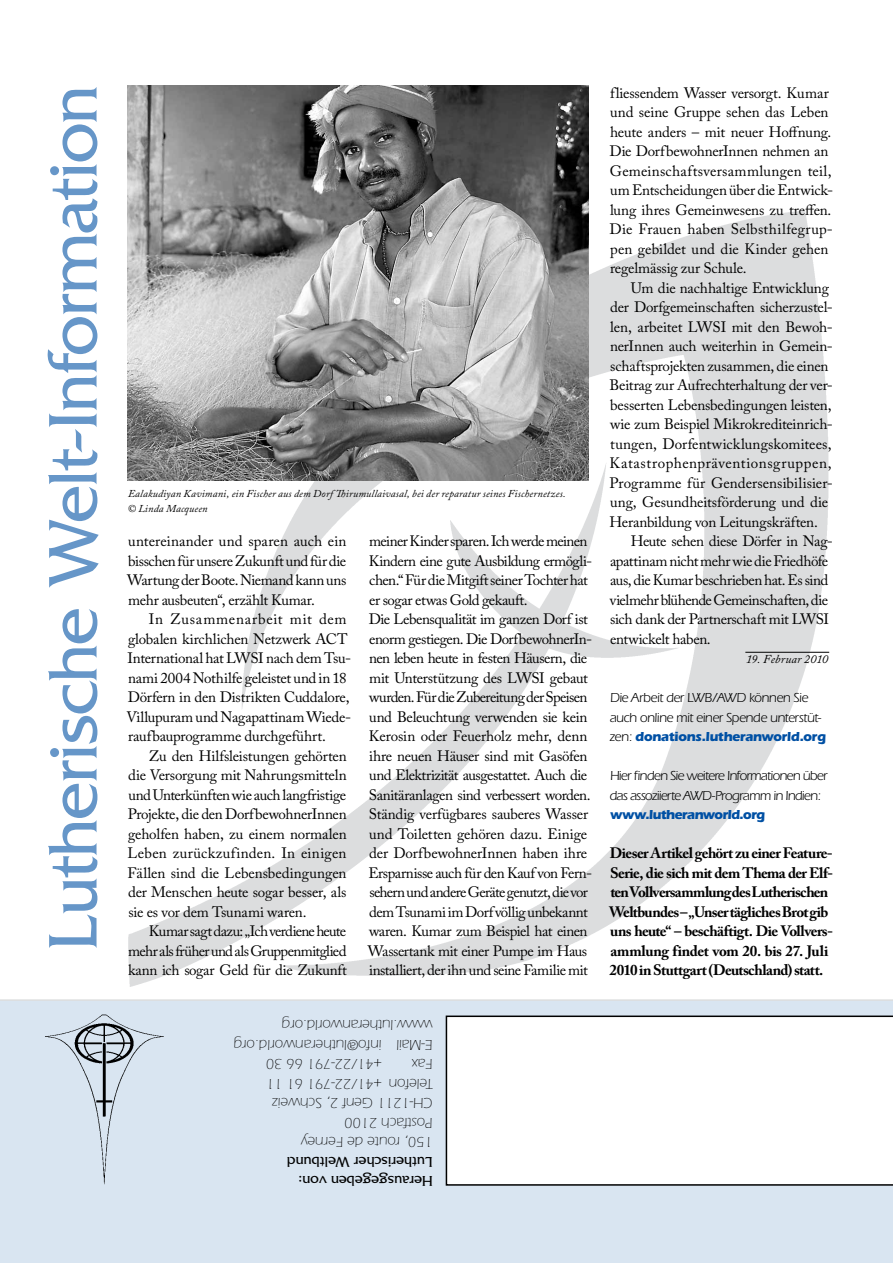
<style>
.page{position:relative;width:893px;height:1263px;background:#fff}
.page>*{position:absolute;margin:0;border:0;box-sizing:border-box;transform-origin:0 0}
.t1{font:72px "Friz Quadrata";letter-spacing:-.02em;color:#6696c8}
.t2{font:15px/19.5px "Adobe Caslon Pro";letter-spacing:-.02em;color:#000}
.t3{font:700 15px/19.5px "Adobe Caslon Pro";letter-spacing:-.04em;color:#000}
.t4{font:300 15px/19.5px "Itc Eras";color:#000}
.t5{font:15px/19.5px "Friz Quadrata";color:#000}
.t6{font:13.5px/19.5px "Itc Eras";letter-spacing:-.03em;color:#000}
.t7{font:13.5px/19.5px "Itc Eras";letter-spacing:-.05em;color:#000}
.t8{font:700 13.5px "Itc Eras";letter-spacing:-.05em;color:#0050a4}
.t9{font:italic 12px "Adobe Caslon Pro";letter-spacing:.015em;color:#000}
.t10{font:italic 10.5px/15px "Adobe Caslon Pro";letter-spacing:.015em;color:#000}
.s1{font-weight:700;color:#0050a4}
</style>
<div class="page">
<div style="left:0;top:999px;width:893px;height:264px;background:#d9e5f1"></div>
<img style="left:43px;top:1004px;width:120px;height:193px">
<svg style="left:446px;top:1015px;width:447px;height:171px"></svg>
<img style="left:128px;top:212px;width:701px;height:774px">
<hr style="left:745px;top:652px;width:84px;height:1px;background:#000">
<img style="left:128px;top:85px;width:460px;height:395px">
<h1 class="t1" style="left:33px;top:951px;width:867px;rotate:-90deg">Lutherische Welt-Information</h1>
<p class="t10" style="left:128px;top:486px;width:439px">Ealakudiyan Kavimani, ein Fischer aus dem Dorf Thirumullaivasal, bei der reparatur seines Fischernetzes. © Linda Macqueen</p>
<p class="t2" style="left:127px;top:531px;width:221px;text-align:justify">untereinander und sparen auch ein bisschen für unsere Zukunft und für die Wartung der Boote. Niemand kann uns mehr ausbeuten“, erzählt Kumar.</p>
<p class="t2" style="left:127px;top:609px;width:226px;text-indent:22px">In Zusammenarbeit mit dem globalen kirchlichen Netzwerk ACT International hat LWSI nach dem Tsu&shy;nami 2004 Nothilfe geleistet und in 18<br>Dörfern in den Distrikten Cuddalore, Villupuram und Nagapattinam Wiede&shy;raufbauprogramme durchgeführt.</p>
<p class="t2" style="left:128px;top:746px;width:221px;text-align:justify;text-indent:21px">Zu den Hilfsleistungen gehörten die Versorgung mit Nahrungsmitteln und Unterkünften wie auch langfristige Projekte, die den DorfbewohnerInnen geholfen haben, zu einem normalen Leben zurückzufinden. In einigen Fällen sind die Lebensbedingungen der Menschen heute sogar besser, als sie es vor dem Tsunami waren.</p>
<p class="t2" style="left:128px;top:921px;width:220px;text-align:justify;text-indent:21px">Kumar sagt dazu: „Ich verdiene heute mehr als früher und als Gruppenmitglied kann ich sogar Geld für die Zukunft</p>
<p class="t2" style="left:368px;top:531px;width:226px">meiner Kinder sparen. Ich werde meinen Kindern eine gute Ausbildung ermögli&shy;chen.“ Für die Mitgift seiner Tochter hat er sogar etwas Gold gekauft.<br>Die Lebensqualität im ganzen Dorf ist enorm gestiegen. Die DorfbewohnerIn&shy;nen leben heute in festen Häusern, die mit Unterstützung des LWSI gebaut wurden. Für die Zubereitung der Speisen und Beleuchtung verwenden sie kein Kerosin oder Feuerholz mehr, denn ihre neuen Häuser sind mit Gasöfen und Elektrizität ausgestattet. Auch die Sanitäranlagen sind verbessert worden.<br>Ständig verfügbares sauberes Wasser und Toiletten gehören dazu. Einige der DorfbewohnerInnen haben ihre Ersparnisse auch für den Kauf von Fern&shy;sehern und andere Geräte genutzt, die vor dem Tsunami im Dorf völlig unbekannt waren. Kumar zum Beispiel hat einen Wassertank mit einer Pumpe im Haus installiert, der ihn und seine Familie mit</p>
<p class="t4" style="left:433px;top:1054px;width:153px;rotate:-180deg">E-Mail www.lutheranworld.org</p>
<p class="t4" style="left:382px;top:1054px;width:150px;rotate:-180deg">info@lutheranworld.org</p>
<p class="t4" style="left:382px;top:1074px;width:117px;rotate:-180deg">+41/22-791 66 30</p>
<p class="t4" style="left:433px;top:1074px;width:22px;rotate:-180deg">Fax</p>
<p class="t4" style="left:382px;top:1093px;width:117px;rotate:-180deg">+41/22-791 61 11</p>
<p class="t4" style="left:433px;top:1093px;width:45px;rotate:-180deg">Telefon</p>
<p class="t4" style="left:433px;top:1113px;width:162px;rotate:-180deg">CH-1211 Genf 2, Schweiz</p>
<p class="t4" style="left:433px;top:1132px;width:90px;rotate:-180deg">Postfach 2100</p>
<p class="t4" style="left:433px;top:1152px;width:133px;rotate:-180deg">150, route de Ferney</p>
<p class="t5" style="left:433px;top:1191px;width:148px;rotate:-180deg">Herausgegeben von:<br>Lutherischer Weltbund</p>
<p class="t2" style="left:610px;top:83px;width:225px">fliessendem Wasser versorgt. Kumar und seine Gruppe sehen das Leben heute anders – mit neuer Hoffnung.<br>Die DorfbewohnerInnen nehmen an Gemeinschaftsversammlungen teil, um Entscheidungen über die Entwick&shy;lung ihres Gemeinwesens zu treffen.<br>Die Frauen haben Selbsthilfegrup&shy;pen gebildet und die Kinder gehen regelmässig zur Schule.</p>
<p class="t2" style="left:609px;top:278px;width:225px;text-indent:21px">Um die nachhaltige Entwicklung der Dorfgemeinschaften sicherzustel&shy;len, arbeitet LWSI mit den Bewoh&shy;nerInnen auch weiterhin in Gemein&shy;schaftsprojekten zusammen, die einen Beitrag zur Aufrechterhaltung der ver&shy;besserten Lebensbedingungen leisten, wie zum Beispiel Mikrokrediteinrich&shy;tungen, Dorfentwicklungskomitees, Katastrophenpräventionsgruppen, Programme für Gendersensibilisier&shy;ung, Gesundheitsförderung und die Heranbildung von Leitungskräften.</p>
<p class="t2" style="left:610px;top:531px;width:225px;text-indent:21px">Heute sehen diese Dörfer in Nag&shy;apattinam nicht mehr wie die Friedhöfe aus, die Kumar beschrieben hat. Es sind vielmehr blühende Gemeinschaften, die sich dank der Partnerschaft mit LWSI entwickelt haben.</p>
<p class="t9" style="left:746px;top:652px;width:84px">19. Februar 2010</p>
<p class="t6" style="left:610px;top:688px;width:218px">Die Arbeit der LWB/AWD können Sie auch online mit einer Spende unterstüt&shy;zen: <span class="s1">donations.lutheranworld.org</span></p>
<p class="t7" style="left:609px;top:766px;width:220px">Hier finden Sie weitere Informationen über das assoziierte AWD-Programm in Indien:</p>
<p class="t8" style="left:610px;top:807px;width:157px">www.lutheranworld.org</p>
<p class="t3" style="left:609px;top:843px;width:225px">Dieser Artikel gehört zu einer Feature-Serie, die sich mit dem Thema der Elf&shy;ten Vollversammlung des Lutherischen Weltbundes – „Unser tägliches Brot gib uns heute“ – beschäftigt. Die Vollvers&shy;ammlung findet vom 20. bis 27. Juli 2010 in Stuttgart (Deutschland) statt.</p>
</div>
